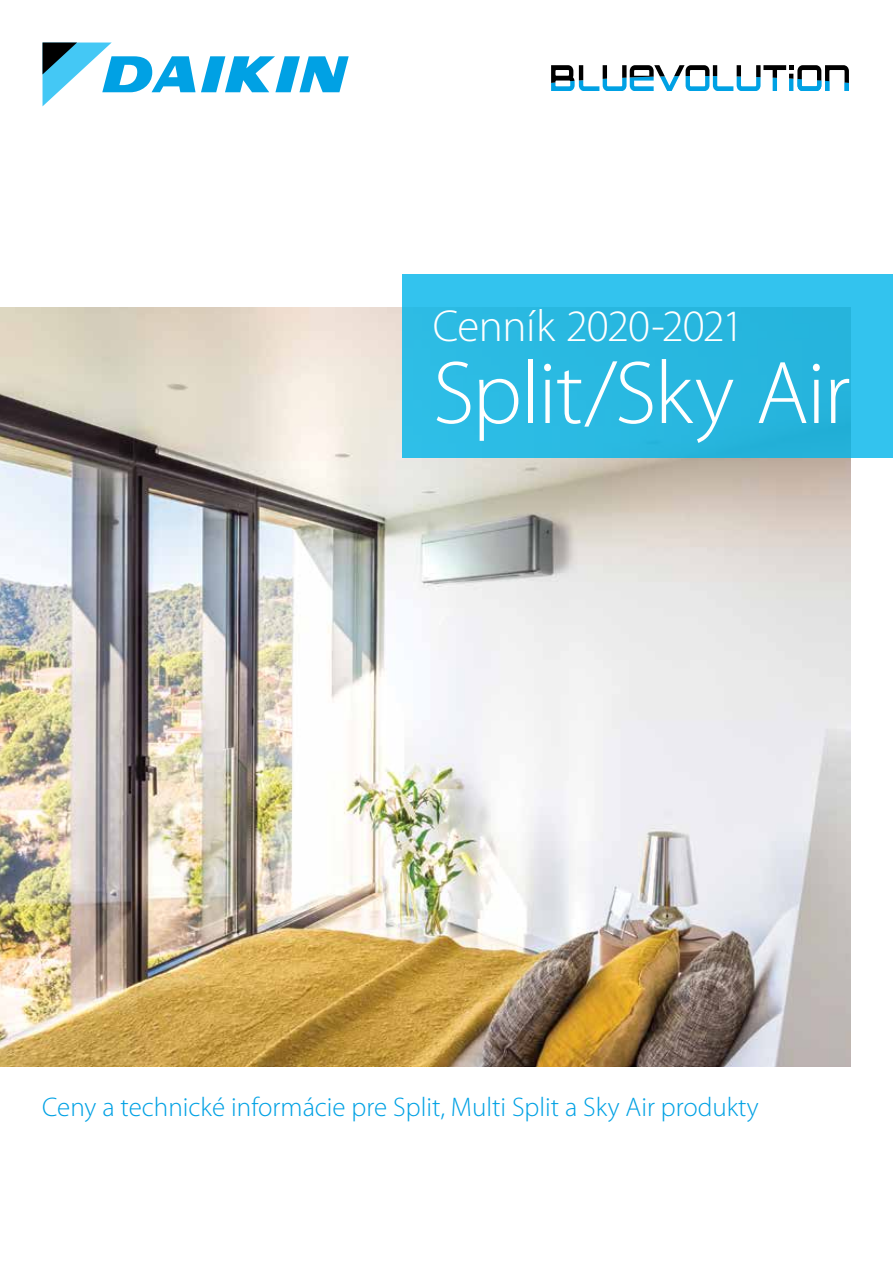
<style>
.page{position:relative;width:893px;height:1263px;background:#fff}
.page>*{position:absolute;margin:0;border:0;box-sizing:border-box;transform-origin:0 0}
.t1{font:300 90px "Myriad Pro";letter-spacing:-.02em;color:#fff}
.t2{font:300 45px "Myriad Pro";letter-spacing:-.01em;color:#fff}
.t3{font:300 27px "Myriad Pro";color:#00a1e4}
</style>
<div class="page">
<svg style="left:43px;top:43px;width:306px;height:63px"></svg>
<img style="left:0;top:307px;width:850px;height:759px">
<div style="left:402px;top:274px;width:491px;height:184px;background:#2bbae2"></div>
<svg style="left:551px;top:65px;width:298px;height:26px"></svg>
<h2 class="t2" style="left:433px;top:301px;width:313px">Cenník 2020-2021</h2>
<h1 class="t1" style="left:433px;top:343px;width:419px">Split/Sky Air</h1>
<p class="t3" style="left:42px;top:1092px;width:718px">Ceny a technické informácie pre Split, Multi Split a Sky Air produkty</p>
</div>
